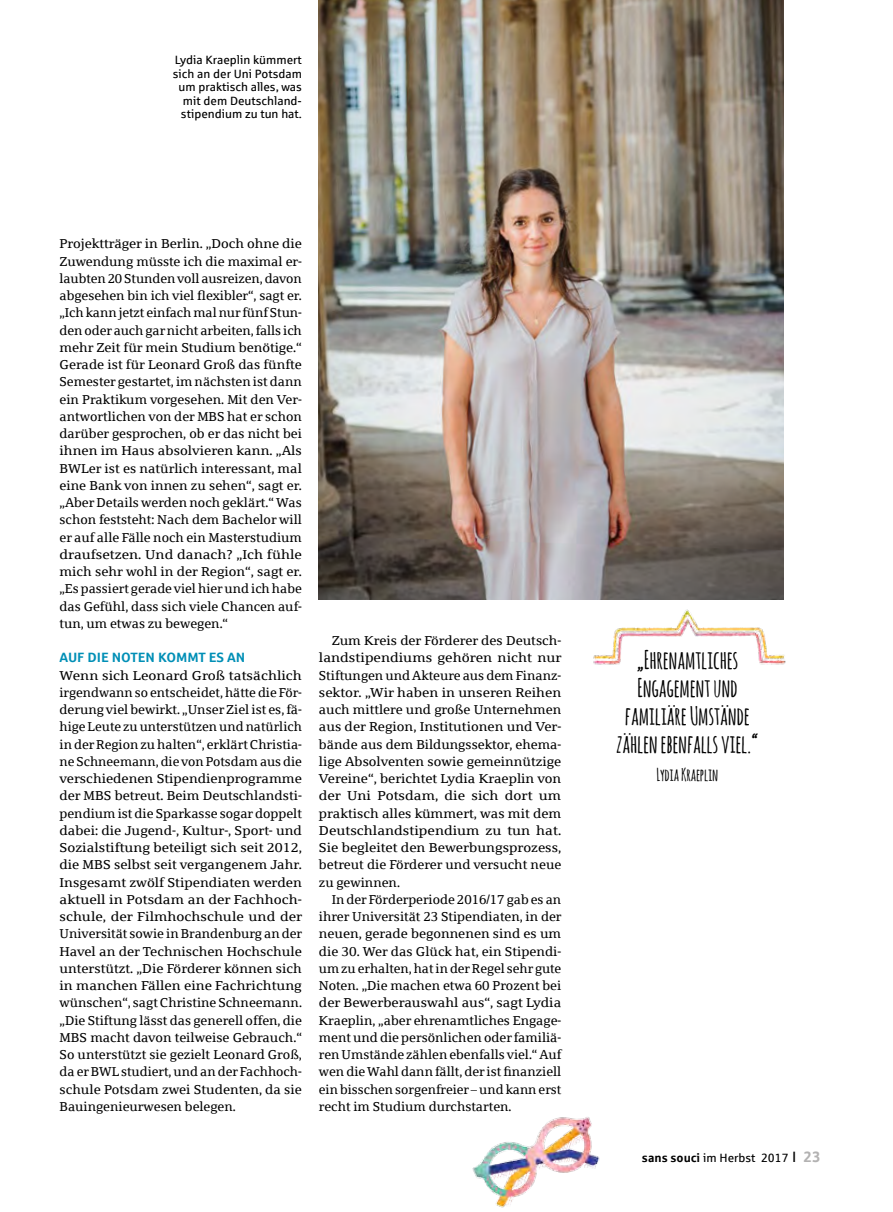
<style>
.page{position:relative;width:893px;height:1212px;background:#fff}
.page>*{position:absolute;margin:0;border:0;box-sizing:border-box;transform-origin:0 0}
.t1{font:700 25.35px/28px "Amatic SC";letter-spacing:-.015em;color:#000;text-align:center;scale:.96 1}
.t2{font:700 17.4px "Amatic SC";letter-spacing:-.015em;color:#000;scale:.96 1}
.t3{font:700 13.5px "Sparkasse Rg";letter-spacing:-.005em;color:#008fb6}
.t4{font:12.9px/17.2px "Sparkasse Serif";color:#000;text-align:justify}
.t5{font:12.9px/17.2px "Sparkasse Serif";color:#000;text-align:justify;scale:1.08 1}
.t6{font:12.9px/17.2px "Sparkasse Serif";color:#000;text-align:justify;scale:1.04 1}
.t7{font:12px/13.5px "Sparkasse Rg";color:#000;text-align:right}
.s1{font-weight:700}
.s2{font-size:15px}
.s3{font-weight:700;font-size:15px;color:#b3b2b2}
</style>
<div class="page">
<img style="left:319px;top:0;width:464px;height:600px">
<img style="left:572px;top:592px;width:214px;height:73px">
<img style="left:472px;top:1117px;width:128px;height:91px">
<p class="t7" style="left:173px;top:53px;width:131px">Lydia Kraeplin kümmert sich an der Uni Potsdam um praktisch alles, was mit dem Deutschland&shy;stipendium zu tun hat.</p>
<p class="t6" style="left:60px;top:235px;width:235px">Projektträger in Berlin. „Doch ohne die Zuwendung müsste ich die maximal er&shy;laubten 20 Stunden voll ausreizen, davon abgesehen bin ich viel flexibler“, sagt er. „Ich kann jetzt einfach mal nur fünf Stun&shy;den oder auch gar nicht arbeiten, falls ich mehr Zeit für mein Studium benötige.“ Gerade ist für Leonard Groß das fünfte Semester gestartet, im nächsten ist dann ein Praktikum vorgesehen. Mit den Ver&shy;antwortlichen von der MBS hat er schon darüber gesprochen, ob er das nicht bei ihnen im Haus absolvieren kann. „Als BWLer ist es natürlich interessant, mal eine Bank von innen zu sehen“, sagt er. „Aber Details werden noch geklärt.“ Was schon feststeht: Nach dem Bachelor will er auf alle Fälle noch ein Masterstudium draufsetzen. Und danach? „Ich fühle mich sehr wohl in der Region“, sagt er. „Es passiert gerade viel hier und ich habe das Gefühl, dass sich viele Chancen auf&shy;tun, um etwas zu bewegen.“</p>
<p class="t3" style="left:60px;top:649px;width:187px">AUF DIE NOTEN KOMMT ES AN</p>
<p class="t5" style="left:60px;top:666px;width:226px">Wenn sich Leonard Groß tatsächlich irgendwann so entscheidet, hätte die För&shy;derung viel bewirkt. „Unser Ziel ist es, fä&shy;hige Leute zu unterstützen und natürlich in der Region zu halten“, erklärt Christia&shy;ne Schneemann, die von Potsdam aus die verschiedenen Stipendienprogramme der MBS betreut. Beim Deutschlandsti&shy;pendium ist die Sparkasse sogar doppelt dabei: die Jugend-, Kultur-, Sport- und Sozialstiftung beteiligt sich seit 2012, die MBS selbst seit vergangenem Jahr.<br>Insgesamt zwölf Stipendiaten werden aktuell in Potsdam an der Fachhoch&shy;schule, der Filmhochschule und der Universität sowie in Brandenburg an der Havel an der Technischen Hochschule unterstützt. „Die Förderer können sich in manchen Fällen eine Fachrichtung wünschen“, sagt Christine Schneemann. „Die Stiftung lässt das generell offen, die MBS macht davon teilweise Gebrauch.“ So unterstützt sie gezielt Leonard Groß, da er BWL studiert, und an der Fachhoch&shy;schule Potsdam zwei Studenten, da sie Bauingenieurwesen belegen.</p>
<p class="t4" style="left:319px;top:632px;width:244px;text-indent:13px">Zum Kreis der Förderer des Deutsch&shy;landstipendiums gehören nicht nur Stiftungen und Akteure aus dem Finanz&shy;sektor. „Wir haben in unseren Reihen auch mittlere und große Unternehmen aus der Region, Institutionen und Ver&shy;bände aus dem Bildungssektor, ehema&shy;lige Absolventen sowie gemeinnützige Vereine“, berichtet Lydia Kraeplin von der Uni Potsdam, die sich dort um praktisch alles kümmert, was mit dem Deutschlandstipendium zu tun hat.<br>Sie begleitet den Bewerbungsprozess, betreut die Förderer und versucht neue zu gewinnen.</p>
<p class="t4" style="left:319px;top:890px;width:244px;text-indent:13px">In der Förderperiode 2016/17 gab es an ihrer Universität 23 Stipendiaten, in der neuen, gerade begonnenen sind es um die 30. Wer das Glück hat, ein Stipendi&shy;um zu erhalten, hat in der Regel sehr gute Noten. „Die machen etwa 60 Prozent bei der Bewerberauswahl aus“, sagt Lydia Kraeplin, „aber ehrenamtliches Engage&shy;ment und die persönlichen oder familiä&shy;ren Umstände zählen ebenfalls viel.“ Auf wen die Wahl dann fällt, der ist finanziell ein bisschen sorgenfreier – und kann erst recht im Studium durchstarten.</p>
<h1 class="t1" style="left:616px;top:645px;width:150px">„Ehrenamtliches<br>Engagement und familiäre Umstände zählen ebenfalls viel.“</h1>
<h2 class="t2" style="left:656px;top:762px;width:66px">Lydia Kraeplin</h2>
<p class="t7" style="left:642px;top:1150px;width:180px"><span class="s1">sans souci</span> im Herbst 2017 <span class="s2">I</span> <span class="s3">23</span></p>
</div>
